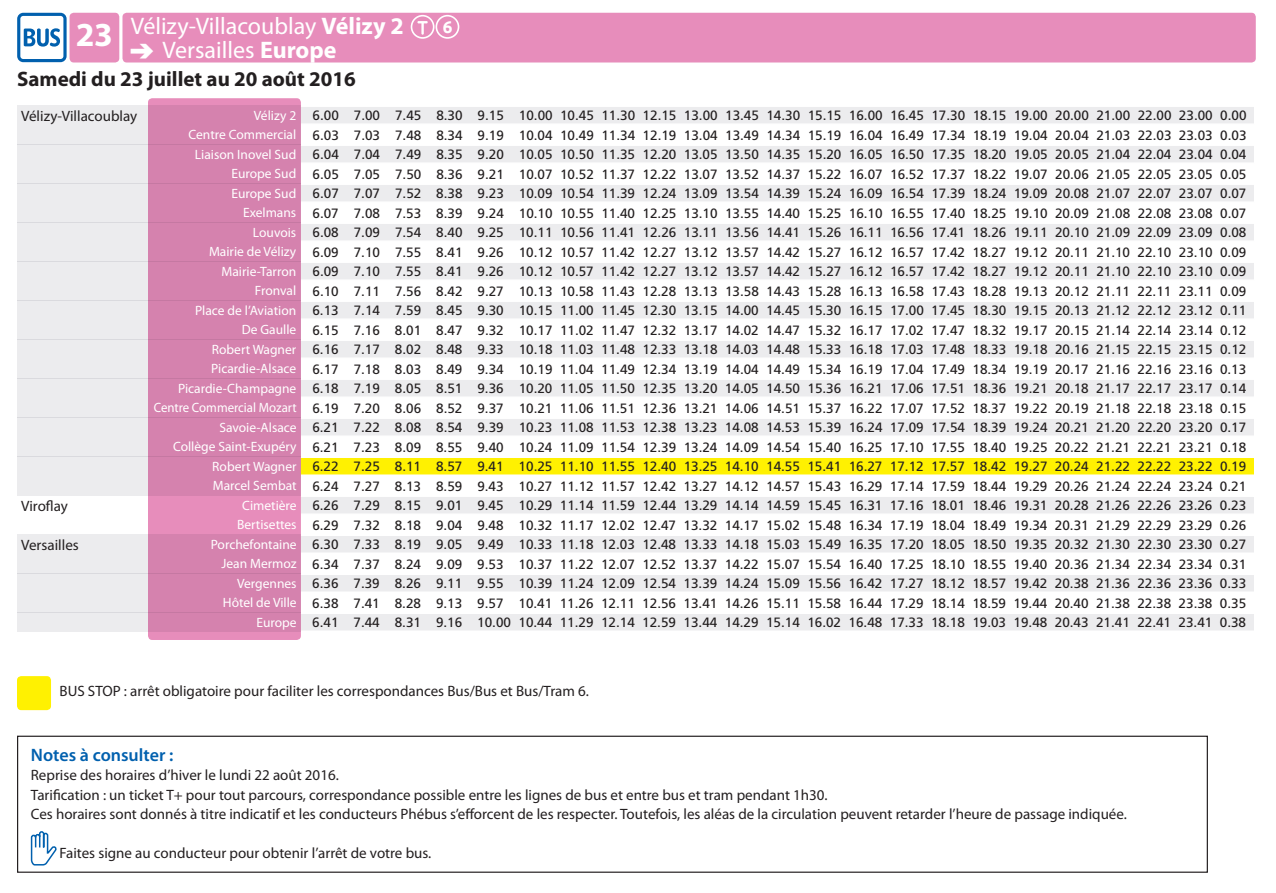
<style>
.page{position:relative;width:1276px;height:893px;background:#fff}
.page>*{position:absolute;margin:0;border:0;box-sizing:border-box;transform-origin:0 0}
.t1{font:24px/24px "Myriad Pro";color:#fff;text-align:center}
.t2{font:700 21px "Myriad Pro";color:#231f20}
.t3{font:600 18px "Myriad Pro";color:#0160ae}
.t4{font:700 17.1px "Ubuntu";color:#fff}
.t5{font:15px/19.5px "Myriad Pro";color:#231f20}
.t6{font:13.5px/19.5px "Frutiger";color:#231f20;text-align:justify}
.t7{font:13.5px/19.5px "Myriad Pro";color:#fff;text-align:right}
.s1{font-weight:700;font-size:33.75px}
.s2{font-weight:700}
</style>
<div class="page">
<svg style="left:17px;top:12px;width:54px;height:51px"></svg>
<div style="left:174px;top:105px;width:1081px;height:20px;background:#ececee;border:2px solid #fff"></div>
<div style="left:174px;top:144px;width:1081px;height:20px;background:#ececee;border:2px solid #fff"></div>
<div style="left:174px;top:183px;width:1081px;height:20px;background:#ececee;border:2px solid #fff"></div>
<div style="left:174px;top:222px;width:1081px;height:20px;background:#ececee;border:2px solid #fff"></div>
<div style="left:174px;top:261px;width:1081px;height:20px;background:#ececee;border:2px solid #fff"></div>
<div style="left:174px;top:300px;width:1081px;height:20px;background:#ececee;border:2px solid #fff"></div>
<div style="left:174px;top:339px;width:1081px;height:20px;background:#ececee;border:2px solid #fff"></div>
<div style="left:174px;top:378px;width:1081px;height:20px;background:#ececee;border:2px solid #fff"></div>
<div style="left:174px;top:417px;width:1081px;height:20px;background:#ececee;border:2px solid #fff"></div>
<div style="left:174px;top:456px;width:1081px;height:20px;background:#fff101;border:2px solid #fff"></div>
<div style="left:174px;top:495px;width:1081px;height:20px;background:#ececee;border:2px solid #fff"></div>
<div style="left:174px;top:534px;width:1081px;height:20px;background:#ececee;border:2px solid #fff"></div>
<div style="left:174px;top:573px;width:1081px;height:20px;background:#ececee;border:2px solid #fff"></div>
<div style="left:174px;top:612px;width:1081px;height:20px;background:#ececee;border:2px solid #fff"></div>
<div style="left:148px;top:98px;width:153px;height:542px;background:#e78dbb;border-radius:4px"></div>
<svg style="left:17px;top:105px;width:283px;height:20px;background:#dfb3cb"></svg>
<svg style="left:17px;top:125px;width:283px;height:19px;background:#dfb3cb"></svg>
<svg style="left:17px;top:144px;width:283px;height:20px;background:#deb2ca"></svg>
<svg style="left:17px;top:164px;width:283px;height:19px;background:#dfb3cb"></svg>
<svg style="left:17px;top:183px;width:283px;height:20px;background:#deb2ca"></svg>
<svg style="left:17px;top:203px;width:283px;height:19px;background:#dfb3cb"></svg>
<svg style="left:17px;top:222px;width:283px;height:20px;background:#deb2ca"></svg>
<svg style="left:17px;top:242px;width:283px;height:19px;background:#dfb3cb"></svg>
<svg style="left:17px;top:261px;width:283px;height:20px;background:#deb2ca"></svg>
<svg style="left:17px;top:281px;width:283px;height:19px;background:#dfb3cb"></svg>
<svg style="left:17px;top:300px;width:283px;height:20px;background:#deb2ca"></svg>
<svg style="left:17px;top:320px;width:283px;height:19px;background:#dfb3cb"></svg>
<svg style="left:17px;top:339px;width:283px;height:20px;background:#deb2ca"></svg>
<svg style="left:17px;top:359px;width:283px;height:19px;background:#dfb3cb"></svg>
<svg style="left:17px;top:378px;width:283px;height:20px;background:#deb2ca"></svg>
<svg style="left:17px;top:398px;width:283px;height:19px;background:#dfb3cb"></svg>
<svg style="left:17px;top:417px;width:283px;height:20px;background:#deb2ca"></svg>
<svg style="left:17px;top:437px;width:283px;height:19px;background:#dfb3cb"></svg>
<svg style="left:17px;top:456px;width:283px;height:20px;background:#deb2ca"></svg>
<svg style="left:17px;top:476px;width:283px;height:19px;background:#dfb3cb"></svg>
<svg style="left:17px;top:495px;width:283px;height:1px"></svg>
<svg style="left:17px;top:534px;width:283px;height:20px;background:#dfb3cb"></svg>
<svg style="left:17px;top:554px;width:283px;height:19px;background:#dfb3cb"></svg>
<svg style="left:17px;top:573px;width:283px;height:20px;background:#deb2ca"></svg>
<svg style="left:17px;top:593px;width:283px;height:19px;background:#dfb3cb"></svg>
<svg style="left:17px;top:612px;width:283px;height:20px;background:#deb2ca"></svg>
<div style="left:70px;top:13px;width:49px;height:49px;background:#e78dbb;border-radius:4px"></div>
<div style="left:122px;top:13px;width:1133px;height:49px;background:#e78dbb;border-radius:4px"></div>
<svg style="left:411px;top:15px;width:48px;height:24px"></svg>
<div style="left:17px;top:676px;width:34px;height:34px;background:#fff101;border-radius:4px"></div>
<div style="left:17px;top:736px;width:1191px;height:137px;border:1px solid #231f20"></div>
<svg style="left:31px;top:831px;width:26px;height:34px"></svg>
<h1 class="t1" style="left:76px;top:14px;width:329px"><span class="s1">23</span> Vélizy-Villacoublay <span class="s2">Vélizy 2 </span><sub>é</sub> Versailles <span class="s2">Europe</span></h1>
<p class="t4" style="left:443px;top:16px;width:11px">6</p>
<h2 class="t2" style="left:17px;top:67px;width:340px">Samedi du 23 juillet au 20 août 2016</h2>
<p class="t5" style="left:21px;top:106px;width:117px">Vélizy-Villacoublay</p>
<p class="t5" style="left:21px;top:496px;width:48px">Viroflay</p>
<p class="t5" style="left:21px;top:535px;width:59px">Versailles</p>
<p class="t7" style="left:154px;top:106px;width:144px">Vélizy 2<br>Centre Commercial<br>Liaison Inovel Sud<br>Europe Sud<br>Europe Sud<br>Exelmans<br>Louvois<br>Mairie de Vélizy<br>Mairie-Tarron<br>Fronval<br>Place de l’Aviation<br>De Gaulle<br>Robert Wagner<br>Picardie-Alsace<br>Picardie-Champagne<br>Centre Commercial Mozart<br>Savoie-Alsace<br>Collège Saint-Exupéry<br>Robert Wagner<br>Marcel Sembat<br>Cimetière<br>Bertisettes<br>Porchefontaine<br>Jean Mermoz<br>Vergennes<br>Hôtel de Ville<br>Europe</p>
<p class="t6" style="left:312px;top:106px;width:935px">6.00 7.00 7.45 8.30 9.15 10.00 10.45 11.30 12.15 13.00 13.45 14.30 15.15 16.00 16.45 17.30 18.15 19.00 20.00 21.00 22.00 23.00 0.00<br>6.03 7.03 7.48 8.34 9.19 10.04 10.49 11.34 12.19 13.04 13.49 14.34 15.19 16.04 16.49 17.34 18.19 19.04 20.04 21.03 22.03 23.03 0.03<br>6.04 7.04 7.49 8.35 9.20 10.05 10.50 11.35 12.20 13.05 13.50 14.35 15.20 16.05 16.50 17.35 18.20 19.05 20.05 21.04 22.04 23.04 0.04<br>6.05 7.05 7.50 8.36 9.21 10.07 10.52 11.37 12.22 13.07 13.52 14.37 15.22 16.07 16.52 17.37 18.22 19.07 20.06 21.05 22.05 23.05 0.05<br>6.07 7.07 7.52 8.38 9.23 10.09 10.54 11.39 12.24 13.09 13.54 14.39 15.24 16.09 16.54 17.39 18.24 19.09 20.08 21.07 22.07 23.07 0.07<br>6.07 7.08 7.53 8.39 9.24 10.10 10.55 11.40 12.25 13.10 13.55 14.40 15.25 16.10 16.55 17.40 18.25 19.10 20.09 21.08 22.08 23.08 0.07<br>6.08 7.09 7.54 8.40 9.25 10.11 10.56 11.41 12.26 13.11 13.56 14.41 15.26 16.11 16.56 17.41 18.26 19.11 20.10 21.09 22.09 23.09 0.08<br>6.09 7.10 7.55 8.41 9.26 10.12 10.57 11.42 12.27 13.12 13.57 14.42 15.27 16.12 16.57 17.42 18.27 19.12 20.11 21.10 22.10 23.10 0.09<br>6.09 7.10 7.55 8.41 9.26 10.12 10.57 11.42 12.27 13.12 13.57 14.42 15.27 16.12 16.57 17.42 18.27 19.12 20.11 21.10 22.10 23.10 0.09<br>6.10 7.11 7.56 8.42 9.27 10.13 10.58 11.43 12.28 13.13 13.58 14.43 15.28 16.13 16.58 17.43 18.28 19.13 20.12 21.11 22.11 23.11 0.09<br>6.13 7.14 7.59 8.45 9.30 10.15 11.00 11.45 12.30 13.15 14.00 14.45 15.30 16.15 17.00 17.45 18.30 19.15 20.13 21.12 22.12 23.12 0.11<br>6.15 7.16 8.01 8.47 9.32 10.17 11.02 11.47 12.32 13.17 14.02 14.47 15.32 16.17 17.02 17.47 18.32 19.17 20.15 21.14 22.14 23.14 0.12<br>6.16 7.17 8.02 8.48 9.33 10.18 11.03 11.48 12.33 13.18 14.03 14.48 15.33 16.18 17.03 17.48 18.33 19.18 20.16 21.15 22.15 23.15 0.12<br>6.17 7.18 8.03 8.49 9.34 10.19 11.04 11.49 12.34 13.19 14.04 14.49 15.34 16.19 17.04 17.49 18.34 19.19 20.17 21.16 22.16 23.16 0.13<br>6.18 7.19 8.05 8.51 9.36 10.20 11.05 11.50 12.35 13.20 14.05 14.50 15.36 16.21 17.06 17.51 18.36 19.21 20.18 21.17 22.17 23.17 0.14<br>6.19 7.20 8.06 8.52 9.37 10.21 11.06 11.51 12.36 13.21 14.06 14.51 15.37 16.22 17.07 17.52 18.37 19.22 20.19 21.18 22.18 23.18 0.15<br>6.21 7.22 8.08 8.54 9.39 10.23 11.08 11.53 12.38 13.23 14.08 14.53 15.39 16.24 17.09 17.54 18.39 19.24 20.21 21.20 22.20 23.20 0.17<br>6.21 7.23 8.09 8.55 9.40 10.24 11.09 11.54 12.39 13.24 14.09 14.54 15.40 16.25 17.10 17.55 18.40 19.25 20.22 21.21 22.21 23.21 0.18<br>6.22 7.25 8.11 8.57 9.41 10.25 11.10 11.55 12.40 13.25 14.10 14.55 15.41 16.27 17.12 17.57 18.42 19.27 20.24 21.22 22.22 23.22 0.19<br>6.24 7.27 8.13 8.59 9.43 10.27 11.12 11.57 12.42 13.27 14.12 14.57 15.43 16.29 17.14 17.59 18.44 19.29 20.26 21.24 22.24 23.24 0.21<br>6.26 7.29 8.15 9.01 9.45 10.29 11.14 11.59 12.44 13.29 14.14 14.59 15.45 16.31 17.16 18.01 18.46 19.31 20.28 21.26 22.26 23.26 0.23<br>6.29 7.32 8.18 9.04 9.48 10.32 11.17 12.02 12.47 13.32 14.17 15.02 15.48 16.34 17.19 18.04 18.49 19.34 20.31 21.29 22.29 23.29 0.26<br>6.30 7.33 8.19 9.05 9.49 10.33 11.18 12.03 12.48 13.33 14.18 15.03 15.49 16.35 17.20 18.05 18.50 19.35 20.32 21.30 22.30 23.30 0.27<br>6.34 7.37 8.24 9.09 9.53 10.37 11.22 12.07 12.52 13.37 14.22 15.07 15.54 16.40 17.25 18.10 18.55 19.40 20.36 21.34 22.34 23.34 0.31<br>6.36 7.39 8.26 9.11 9.55 10.39 11.24 12.09 12.54 13.39 14.24 15.09 15.56 16.42 17.27 18.12 18.57 19.42 20.38 21.36 22.36 23.36 0.33<br>6.38 7.41 8.28 9.13 9.57 10.41 11.26 12.11 12.56 13.41 14.26 15.11 15.58 16.44 17.29 18.14 18.59 19.44 20.40 21.38 22.38 23.38 0.35<br>6.41 7.44 8.31 9.16 10.00 10.44 11.29 12.14 12.59 13.44 14.29 15.14 16.02 16.48 17.33 18.18 19.03 19.48 20.43 21.41 22.41 23.41 0.38</p>
<p class="t5" style="left:60px;top:681px;width:531px">BUS STOP : arrêt obligatoire pour faciliter les correspondances Bus/Bus et Bus/Tram 6.</p>
<h3 class="t3" style="left:31px;top:745px;width:144px">Notes à consulter :</h3>
<p class="t5" style="left:31px;top:766px;width:1097px">Reprise des horaires d’hiver le lundi 22 août 2016.<br>Tarification : un ticket T+ pour tout parcours, correspondance possible entre les lignes de bus et entre bus et tram pendant 1h30.<br>Ces horaires sont donnés à titre indicatif et les conducteurs Phébus s’efforcent de les respecter. Toutefois, les aléas de la circulation peuvent retarder l’heure de passage indiquée.</p>
<p class="t5" style="left:60px;top:844px;width:373px">Faites signe au conducteur pour obtenir l’arrêt de votre bus.</p>
</div>
